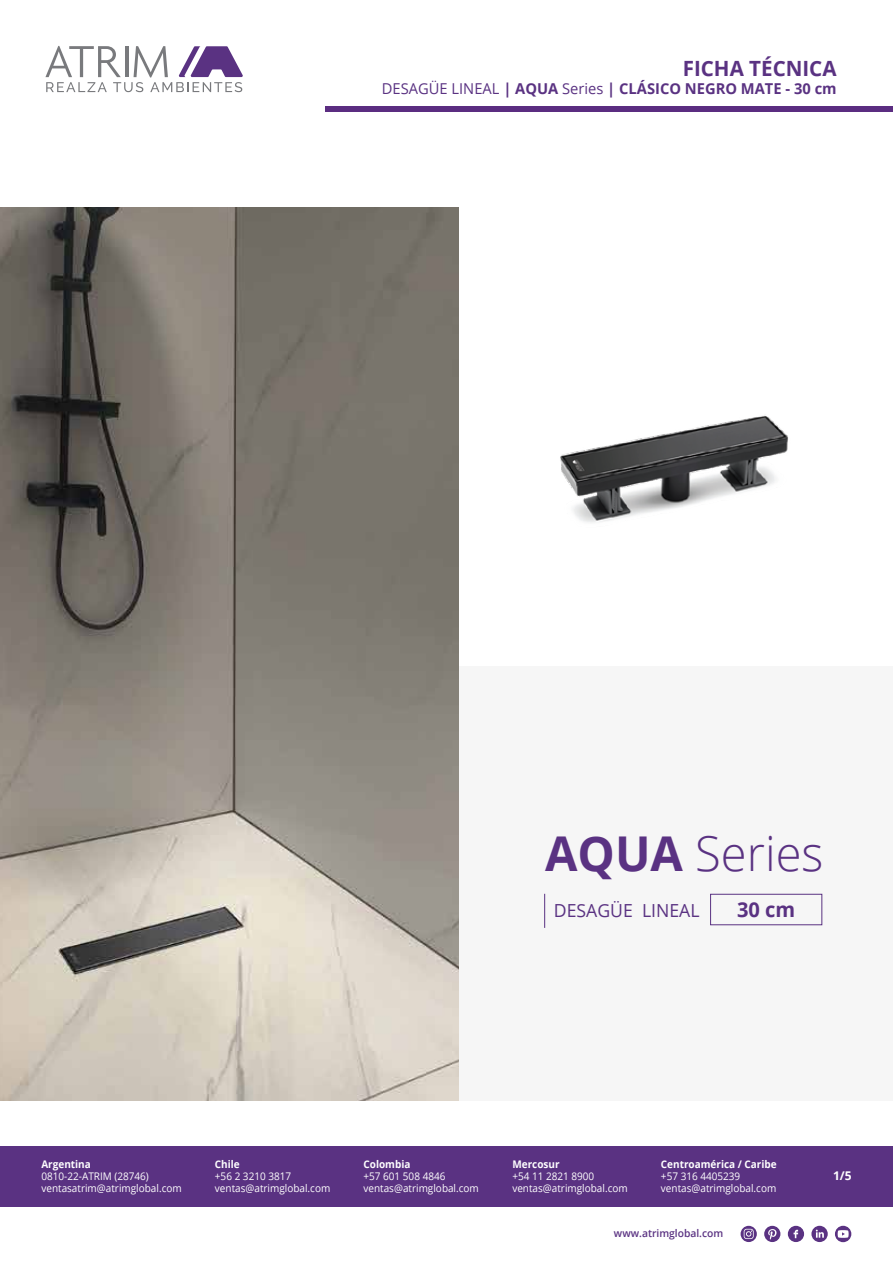
<style>
.page{position:relative;width:893px;height:1263px;background:#fff}
.page>*{position:absolute;margin:0;border:0;box-sizing:border-box;transform-origin:0 0}
.t1{font:300 48px "Open Sans";color:#5a3282}
.t2{font:700 21px "Open Sans";color:#5a3282}
.t3{font:700 20.55px "Open Sans";color:#5a3282}
.t4{font:18px "Open Sans";color:#5a3282}
.t5{font:700 15px "Open Sans";color:#5a3282}
.t6{font:700 12px "Open Sans";color:#fff}
.t7{font:10.5px/12px "Open Sans";color:#fff;scale:.95 1}
.t8{font:700 10.5px "Open Sans";color:#fff;scale:.95 1}
.t9{font:600 10.5px "Open Sans";color:#5a3282}
.s1{font-weight:400}
.s2{font-weight:700}
</style>
<div class="page">
<div style="left:0;top:666px;width:893px;height:435px;background:#f6f6f6"></div>
<hr style="left:544px;top:894px;width:1px;height:34px;background:#5a3282">
<div style="left:710px;top:894px;width:112px;height:31px;border:1px solid #5a3282"></div>
<img style="left:560px;top:415px;width:228px;height:108px">
<img style="left:0;top:208px;width:459px;height:892px">
<svg style="left:45px;top:46px;width:198px;height:46px"></svg>
<div style="left:325px;top:107px;width:568px;height:5px;background:#5b2d81"></div>
<div style="left:0;top:1146px;width:893px;height:61px;background:#5a3282"></div>
<svg style="left:811px;top:1226px;width:17px;height:16px"></svg>
<svg style="left:788px;top:1226px;width:16px;height:16px"></svg>
<svg style="left:764px;top:1226px;width:16px;height:16px"></svg>
<svg style="left:741px;top:1226px;width:16px;height:16px"></svg>
<svg style="left:835px;top:1226px;width:16px;height:16px"></svg>
<h2 class="t2" style="left:683px;top:53px;width:155px">FICHA TÉCNICA</h2>
<h3 class="t5" style="left:382px;top:77px;width:456px"><span class="s1">DESAGÜE LINEAL</span> | AQUA <span class="s1">Series</span> | CLÁSICO NEGRO MATE - 30 cm</h3>
<h1 class="t1" style="left:545px;top:821px;width:280px"><span class="s2">AQUA</span> Series</h1>
<h3 class="t4" style="left:554px;top:898px;width:147px">DESAGÜE LINEAL</h3>
<h3 class="t3" style="left:737px;top:895px;width:60px">30 cm</h3>
<p class="t8" style="left:41px;top:1156px;width:54px">Argentina</p>
<p class="t7" style="left:41px;top:1170px;width:149px">0810-22-ATRIM (28746) ventasatrim@atrimglobal.com</p>
<p class="t8" style="left:215px;top:1156px;width:28px">Chile</p>
<p class="t7" style="left:215px;top:1170px;width:123px">+56 2 3210 3817 ventas@atrimglobal.com</p>
<p class="t8" style="left:363px;top:1156px;width:51px">Colombia</p>
<p class="t7" style="left:363px;top:1170px;width:123px">+57 601 508 4846 ventas@atrimglobal.com</p>
<p class="t8" style="left:661px;top:1156px;width:123px">Centroamérica / Caribe</p>
<p class="t7" style="left:661px;top:1170px;width:123px">+57 316 4405239 ventas@atrimglobal.com</p>
<p class="t9" style="left:614px;top:1226px;width:111px">www.atrimglobal.com</p>
<p class="t8" style="left:512px;top:1156px;width:51px">Mercosur</p>
<p class="t7" style="left:512px;top:1170px;width:123px">+54 11 2821 8900 ventas@atrimglobal.com</p>
<p class="t6" style="left:833px;top:1167px;width:20px">1/5</p>
</div>
